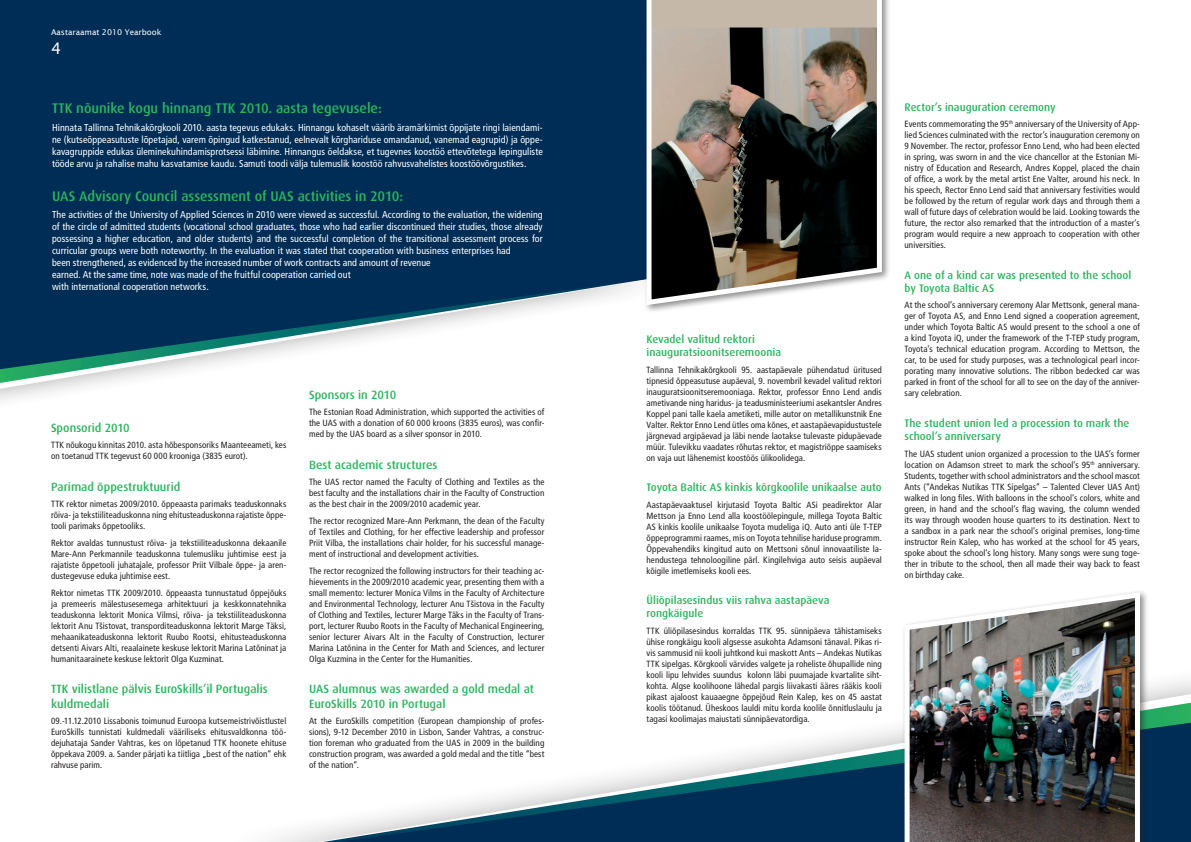
<style>
.page{position:relative;width:1191px;height:842px;background:#fff}
.page>*{position:absolute;margin:0;border:0;box-sizing:border-box;transform-origin:0 0}
.t1{font:16px "Lucida Sans";color:#fff}
.t2{font:500 14px "Dax";letter-spacing:-.005em;color:#2cb45d}
.t3{font:500 12px/14.4px "Dax";color:#2cb45d}
.t4{font:500 11px/13.2px "Dax";color:#2cb45d}
.t5{font:condensed 10px/12px "Frutiger LT Std";letter-spacing:.005em;color:#fff;text-align:justify}
.t6{font:condensed 9px/11px "Frutiger LT Std";letter-spacing:.005em;color:#231f20;text-align:justify}
.t7{font:8px "Lucida Sans";color:#fff}
</style>
<div class="page">
<svg style="left:0;top:383px;width:102px;height:6px"></svg>
<svg style="left:0;top:369px;width:185px;height:14px"></svg>
<svg style="left:0;top:0;width:643px;height:369px;background:#1a4367"></svg>
<svg style="left:323px;top:703px;width:868px;height:139px"></svg>
<svg style="left:337px;top:723px;width:854px;height:119px"></svg>
<div style="left:901px;top:589px;width:247px;height:253px;background:#231f20;opacity:.5"></div>
<img style="left:902px;top:589px;width:240px;height:253px">
<div style="left:643px;top:0;width:247px;height:313px;background:#231f20;opacity:.5"></div>
<img style="left:644px;top:0;width:240px;height:308px">
<p class="t7" style="left:51px;top:27px;width:112px">Aastaraamat 2010 Yearbook</p>
<h1 class="t1" style="left:51px;top:39px;width:12px">4</h1>
<h2 class="t2" style="left:52px;top:100px;width:331px">TTK nõunike kogu hinnang TTK 2010. aasta tegevusele:</h2>
<p class="t5" style="left:52px;top:121px;width:492px">Hinnata Tallinna Tehnikakõrgkooli 2010. aasta tegevus edukaks. Hinnangu kohaselt väärib äramärkimist õppijate ringi laiendami&shy;ne (kutseõppeasutuste lõpetajad, varem õpingud katkestanud, eelnevalt kõrghariduse omandanud, vanemad eagrupid) ja õppe&shy;kavagruppide edukas üleminekuhindamisprotsessi läbimine. Hinnangus öeldakse, et tugevnes koostöö ettevõtetega lepinguliste tööde arvu ja rahalise mahu kasvatamise kaudu. Samuti toodi välja tulemuslik koostöö rahvusvahelistes koostöövõrgustikes.</p>
<h2 class="t2" style="left:52px;top:188px;width:352px">UAS Advisory Council assessment of UAS activities in 2010:</h2>
<p class="t5" style="left:52px;top:209px;width:492px;text-align:left">The activities of the University of Applied Sciences in 2010 were viewed as successful. According to the evaluation, the widening of the circle of admitted students (vocational school graduates, those who had earlier discontinued their studies, those already possessing a higher education, and older students) and the successful completion of the transitional assessment process for curricular groups were both noteworthy. In the evaluation it was stated that cooperation with business enterprises had<br>been strengthened, as evidenced by the increased number of work contracts and amount of revenue<br>earned. At the same time, note was made of the fruitful cooperation carried out<br>with international cooperation networks.</p>
<h3 class="t3" style="left:51px;top:420px;width:80px">Sponsorid 2010</h3>
<p class="t6" style="left:51px;top:440px;width:237px">TTK nõukogu kinnitas 2010. asta hõbesponsoriks Maanteeameti, kes on toetanud TTK tegevust 60 000 krooniga (3835 eurot).</p>
<h3 class="t3" style="left:51px;top:479px;width:131px">Parimad õppestruktuurid</h3>
<p class="t6" style="left:51px;top:499px;width:237px">TTK rektor nimetas 2009/2010. õppeaasta parimaks teaduskonnaks rõiva- ja tekstiiliteaduskonna ning ehitusteaduskonna rajatiste õppe&shy;tooli parimaks õppetooliks.</p>
<p class="t6" style="left:51px;top:537px;width:237px">Rektor avaldas tunnustust rõiva- ja tekstiiliteaduskonna dekaanile Mare-Ann Perkmannile teaduskonna tulemusliku juhtimise eest ja rajatiste õppetooli juhatajale, professor Priit Vilbale õppe- ja aren&shy;dustegevuse eduka juhtimise eest.</p>
<p class="t6" style="left:51px;top:587px;width:237px">Rektor nimetas TTK 2009/2010. õppeaasta tunnustatud õppejõuks ja premeeris mälestusesemega arhitektuuri ja keskkonnatehnika teaduskonna lektorit Monica Vilmsi, rõiva- ja tekstiiliteaduskonna lektorit Anu Tšistovat, transporditeaduskonna lektorit Marge Täksi, mehaanikateaduskonna lektorit Ruubo Rootsi, ehitusteaduskonna detsenti Aivars Alti, reaalainete keskuse lektorit Marina Latõninat ja humanitaarainete keskuse lektorit Olga Kuzminat.</p>
<h3 class="t3" style="left:51px;top:682px;width:218px">TTK vilistlane pälvis EuroSkills’il Portugalis kuldmedali</h3>
<p class="t6" style="left:51px;top:716px;width:237px">09.-11.12.2010 Lissabonis toimunud Euroopa kutsemeistrivõistlustel EuroSkills tunnistati kuldmedali vääriliseks ehitusvaldkonna töö&shy;dejuhataja Sander Vahtras, kes on lõpetanud TTK hoonete ehituse õppekava 2009. a. Sander pärjati ka tiitliga „best of the nation“ ehk rahvuse parim.</p>
<h3 class="t3" style="left:309px;top:387px;width:89px">Sponsors in 2010</h3>
<p class="t6" style="left:309px;top:407px;width:237px">The Estonian Road Administration, which supported the activities of the UAS with a donation of 60 000 kroons (3835 euros), was confir&shy;med by the UAS board as a silver sponsor in 2010.</p>
<h3 class="t3" style="left:309px;top:457px;width:130px">Best academic structures</h3>
<p class="t6" style="left:309px;top:477px;width:237px">The UAS rector named the Faculty of Clothing and Textiles as the best faculty and the installations chair in the Faculty of Construction as the best chair in the 2009/2010 academic year.</p>
<p class="t6" style="left:309px;top:515px;width:237px">The rector recognized Mare-Ann Perkmann, the dean of the Faculty of Textiles and Clothing, for her effective leadership and professor Priit Vilba, the installations chair holder, for his successful manage&shy;ment of instructional and development activities.</p>
<p class="t6" style="left:309px;top:565px;width:237px">The rector recognized the following instructors for their teaching ac&shy;hievements in the 2009/2010 academic year, presenting them with a small memento: lecturer Monica Vilms in the Faculty of Architecture and Environmental Technology, lecturer Anu Tšistova in the Faculty of Clothing and Textiles, lecturer Marge Täks in the Faculty of Trans&shy;port, lecturer Ruubo Roots in the Faculty of Mechanical Engineering, senior lecturer Aivars Alt in the Faculty of Construction, lecturer Marina Latõnina in the Center for Math and Sciences, and lecturer Olga Kuzmina in the Center for the Humanities.</p>
<h3 class="t3" style="left:309px;top:682px;width:226px">UAS alumnus was awarded a gold medal at<br>EuroSkills 2010 in Portugal</h3>
<p class="t6" style="left:309px;top:716px;width:237px">At the EuroSkills competition (European championship of profes&shy;sions), 9-12 December 2010 in Lisbon, Sander Vahtras, a construc&shy;tion foreman who graduated from the UAS in 2009 in the building construction program, was awarded a gold medal and the title “best of the nation”.</p>
<p class="t4" style="left:646px;top:333px;width:136px">Kevadel valitud rektori inauguratsioonitseremoonia</p>
<p class="t6" style="left:646px;top:364px;width:237px">Tallinna Tehnikakõrgkooli 95. aastapäevale pühendatud üritused tipnesid õppeasutuse aupäeval, 9. novembril kevadel valitud rektori inauguratsioonitseremooniaga. Rektor, professor Enno Lend andis ametivande ning haridus- ja teadusministeeriumi asekantsler Andres Koppel pani talle kaela ametiketi, mille autor on metallikunstnik Ene Valter. Rektor Enno Lend ütles oma kõnes, et aastapäevapidustustele järgnevad argipäevad ja läbi nende laotakse tulevaste pidupäevade müür. Tulevikku vaadates rõhutas rektor, et magistriõppe saamiseks on vaja uut lähenemist koostöös ülikoolidega.</p>
<p class="t4" style="left:646px;top:481px;width:237px">Toyota Baltic AS kinkis kõrgkoolile unikaalse auto</p>
<p class="t6" style="left:646px;top:499px;width:237px">Aastapäevaaktusel kirjutasid Toyota Baltic ASi peadirektor Alar Mettson ja Enno Lend alla koostöölepingule, millega Toyota Baltic AS kinkis koolile unikaalse Toyota mudeliga iQ. Auto anti üle T-TEP õppeprogrammi raames, mis on Toyota tehnilise hariduse programm.<br>Õppevahendiks kingitud auto on Mettsoni sõnul innovaatiliste la&shy;hendustega tehnoloogiline pärl. Kingilehviga auto seisis aupäeval kõigile imetlemiseks kooli ees.</p>
<p class="t4" style="left:646px;top:594px;width:184px">Üliõpilasesindus viis rahva aastapäeva rongkäigule</p>
<p class="t6" style="left:646px;top:625px;width:237px">TTK üliõpilasesindus korraldas TTK 95. sünnipäeva tähistamiseks ühise rongkäigu kooli algsesse asukohta Adamsoni tänaval. Pikas ri&shy;vis sammusid nii kooli juhtkond kui maskott Ants – Andekas Nutikas TTK sipelgas. Kõrgkooli värvides valgete ja roheliste õhupallide ning kooli lipu lehvides suundus kolonn läbi puumajade kvartalite siht&shy;kohta. Algse koolihoone lähedal pargis liivakasti ääres rääkis kooli pikast ajaloost kauaaegne õppejõud Rein Kalep, kes on 45 aastat koolis töötanud. Üheskoos lauldi mitu korda koolile õnnitluslaulu ja tagasi koolimajas maiustati sünnipäevatordiga.</p>
<p class="t4" style="left:904px;top:100px;width:153px">Rector’s inauguration ceremony</p>
<p class="t6" style="left:904px;top:119px;width:237px">Events commemorating the 95<sup>th</sup> anniversary of the University of App&shy;lied Sciences culminated with the rector’s inauguration ceremony on 9 November. The rector, professor Enno Lend, who had been elected in spring, was sworn in and the vice chancellor at the Estonian Mi&shy;nistry of Education and Research, Andres Koppel, placed the chain of office, a work by the metal artist Ene Valter, around his neck. In his speech, Rector Enno Lend said that anniversary festivities would be followed by the return of regular work days and through them a wall of future days of celebration would be laid. Looking towards the future, the rector also remarked that the introduction of a master’s program would require a new approach to cooperation with other universities.</p>
<p class="t4" style="left:904px;top:268px;width:228px">A one of a kind car was presented to the school by Toyota Baltic AS</p>
<p class="t6" style="left:904px;top:300px;width:237px">At the school’s anniversary ceremony Alar Mettsonk, general mana&shy;ger of Toyota AS, and Enno Lend signed a cooperation agreement, under which Toyota Baltic AS would present to the school a one of a kind Toyota iQ, under the framework of the T-TEP study program, Toyota’s technical education program. According to Mettson, the car, to be used for study purposes, was a technological pearl incor&shy;porating many innovative solutions. The ribbon bedecked car was parked in front of the school for all to see on the day of the anniver&shy;sary celebration.</p>
<p class="t4" style="left:904px;top:416px;width:226px">The student union led a procession to mark the school’s anniversary</p>
<p class="t6" style="left:904px;top:448px;width:237px">The UAS student union organized a procession to the UAS’s former location on Adamson street to mark the school’s 95<sup>th</sup> anniversary.<br>Students, together with school administrators and the school mascot Ants (“Andekas Nutikas TTK Sipelgas” – Talented Clever UAS Ant) walked in long files. With balloons in the school’s colors, white and green, in hand and the school’s flag waving, the column wended its way through wooden house quarters to its destination. Next to a sandbox in a park near the school’s original premises, long-time instructor Rein Kalep, who has worked at the school for 45 years, spoke about the school’s long history. Many songs were sung toge&shy;ther in tribute to the school, then all made their way back to feast on birthday cake.</p>
</div>
